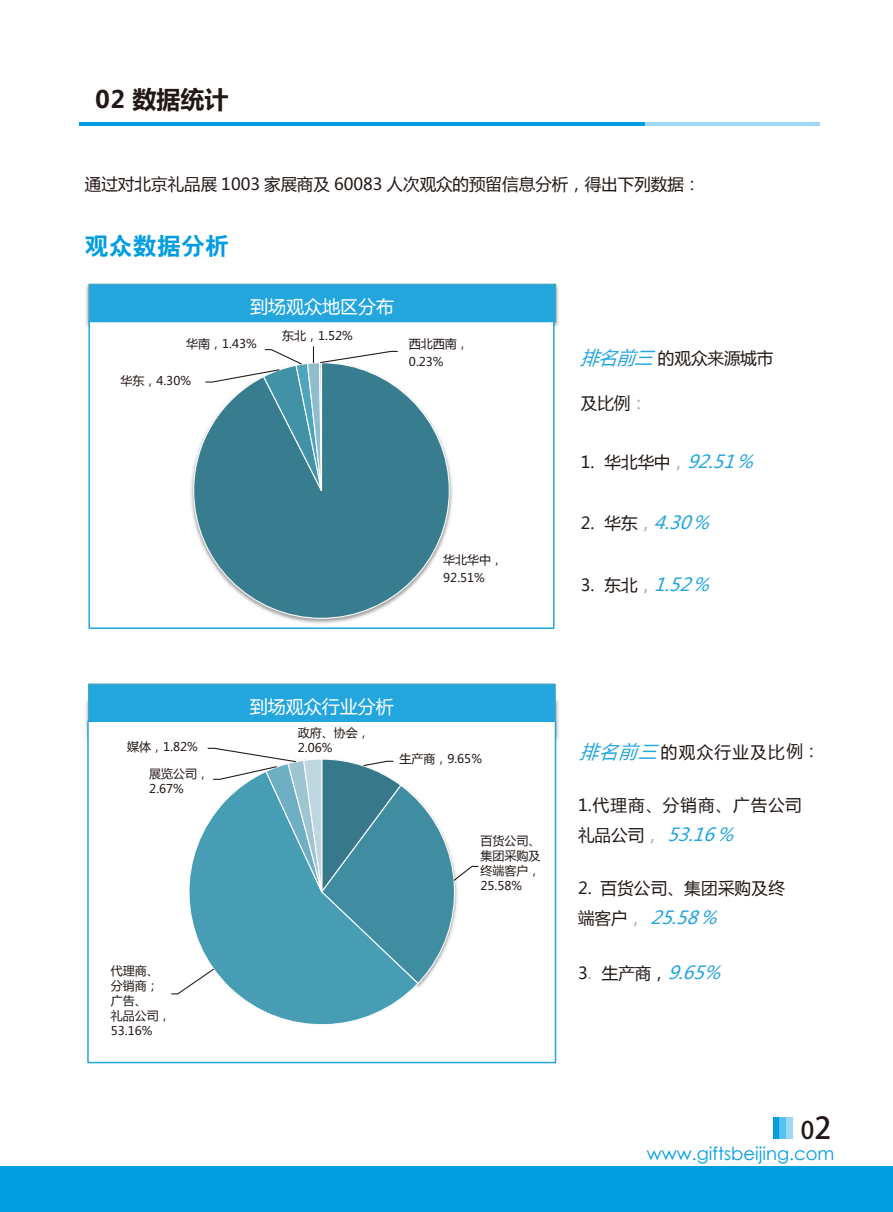
<style>
.page{position:relative;width:893px;height:1212px;background:#fff}
.page>*{position:absolute;margin:0;border:0;box-sizing:border-box;transform-origin:0 0}
.t1{font:24px "Heiti CSEG";color:#009de1}
.t2{font:700 24px "Microsoft Ya Hei";color:#221815}
.t3{font:500 24px "Koz Go Std";color:#221815}
.t4{font:italic 18px "Microsoft Ya Hei";color:#23a5de}
.t5{font:18px "Century Gothic";color:#009de1}
.t6{font:18px "Microsoft Ya Hei";color:#fff}
.t7{font:16.5px "Microsoft Ya Hei";color:#221815}
.t8{font:16.5px "Microsoft Ya Hei";letter-spacing:.065em;color:#221815}
.t9{font:16.5px "Microsoft Ya Hei";letter-spacing:.085em;color:#221815}
.t10{font:16.5px "Microsoft Ya Hei";letter-spacing:.02em;color:#221815}
.t11{font:12px/15px "Microsoft Ya Hei";color:#221815}
.s1{font-style:italic;font-size:18px;color:#23a5de}
.s2{color:#a0a0a1}
.s3{font-style:normal;font-size:16.5px;color:#221815}
.s4{font-style:normal;font-size:16.5px;color:#a0a0a1}
.s5{font-size:30px}
</style>
<div class="page">
<div style="left:88px;top:683px;width:468px;height:39px;background:#23a5de;border:1px solid #48a2ba"></div>
<img style="left:86px;top:283px;width:473px;height:47px">
<div style="left:88px;top:284px;width:468px;height:38px;background:#23a5de;border:1px solid #48a2ba"></div>
<img style="left:89px;top:290px;width:466px;height:26px">
<div style="left:89px;top:321px;width:464px;height:307px;background:#fff"></div>
<svg style="left:193px;top:388px;width:257px;height:210px"></svg>
<svg style="left:204px;top:346px;width:195px;height:278px"></svg>
<div style="left:88px;top:321px;width:466px;height:308px;border:2px solid #23a5de"></div>
<svg style="left:239px;top:995px;width:166px;height:30px"></svg>
<svg style="left:171px;top:747px;width:308px;height:248px"></svg>
<div style="left:87px;top:720px;width:469px;height:343px;border:2px solid #23a5de"></div>
<div style="left:0;top:1166px;width:893px;height:46px;background:#009de1"></div>
<div style="left:773px;top:1117px;width:7px;height:21px;background:#009de1"></div>
<div style="left:780px;top:1117px;width:6px;height:21px;background:#54c3f1"></div>
<div style="left:786px;top:1117px;width:6px;height:21px;background:#9fd8f7"></div>
<hr style="left:79px;top:122px;width:567px;height:4px;background:#009de1">
<hr style="left:646px;top:122px;width:174px;height:4px;background:#9fd8f7">
<h1 class="t2" style="left:96px;top:83px;width:134px">02 数据统计</h1>
<h3 class="t7" style="left:85px;top:172px;width:617px">通过对北京礼品展 1003 家展商及 60083 人次观众的预留信息分析，得出下列数据：</h3>
<h1 class="t1" style="left:85px;top:233px;width:146px">观众数据分析</h1>
<h2 class="t6" style="left:250px;top:294px;width:146px">到场观众地区分布</h2>
<p class="t11" style="left:186px;top:336px;width:72px">华南，1.43%</p>
<p class="t11" style="left:120px;top:373px;width:72px">华东，4.30%</p>
<p class="t11" style="left:282px;top:328px;width:72px">东北，1.52%</p>
<p class="t11" style="left:409px;top:334px;width:61px;line-height:18px">西北西南，<br>0.23%</p>
<p class="t11" style="left:443px;top:550px;width:61px;line-height:18px">华北华中，<br>92.51%</p>
<h3 class="t7" style="left:581px;top:347px;width:194px"><span class="s1">排名前三</span>的观众来源城市</h3>
<h3 class="t7" style="left:581px;top:392px;width:68px">及比例<span class="s2">：</span></h3>
<h3 class="t7" style="left:581px;top:451px;width:181px">1. 华北华中<span class="s2">，</span><span class="s1">92.51%</span></h3>
<h2 class="t4" style="left:581px;top:511px;width:137px"><span class="s3">2. 华东</span><span class="s4">，</span>4.30%</h2>
<h2 class="t4" style="left:581px;top:572px;width:137px"><span class="s3">3. 东北</span><span class="s4">，</span>1.52%</h2>
<p class="t11" style="left:127px;top:739px;width:72px">媒体，1.82%</p>
<p class="t11" style="left:149px;top:766px;width:61px">展览公司，<br>2.67%</p>
<p class="t11" style="left:111px;top:963px;width:61px">代理商、分销商；广告、<br>礼品公司，<br>53.16%</p>
<h2 class="t6" style="left:250px;top:694px;width:146px">到场观众行业分析</h2>
<p class="t11" style="left:298px;top:725px;width:73px">政府、协会，<br>2.06%</p>
<p class="t11" style="left:399px;top:751px;width:84px">生产商，9.65%</p>
<p class="t11" style="left:481px;top:833px;width:61px;text-align:justify">百货公司、集团采购及终端客户，25.58%</p>
<h3 class="t9" style="left:580px;top:741px;width:241px"><span class="s1">排名前三</span>的观众行业及比例：</h3>
<h3 class="t8" style="left:578px;top:793px;width:225px">1.代理商、分销商、广告公司</h3>
<h2 class="t4" style="left:578px;top:822px;width:164px"><span class="s3">礼品公司</span><span class="s4">，</span> 53.16%</h2>
<h3 class="t10" style="left:578px;top:877px;width:208px">2. 百货公司、集团采购及终</h3>
<h2 class="t4" style="left:578px;top:905px;width:147px"><span class="s3">端客户</span><span class="s4">，</span> 25.58%</h2>
<h3 class="t7" style="left:578px;top:962px;width:151px">3<span class="s2">.</span> 生产商，<span class="s1">9.65%</span></h3>
<h1 class="t3" style="left:801px;top:1114px;width:32px">0<span class="s5">2</span></h1>
<h2 class="t5" style="left:647px;top:1140px;width:189px">www.giftsbeijing.com</h2>
</div>
